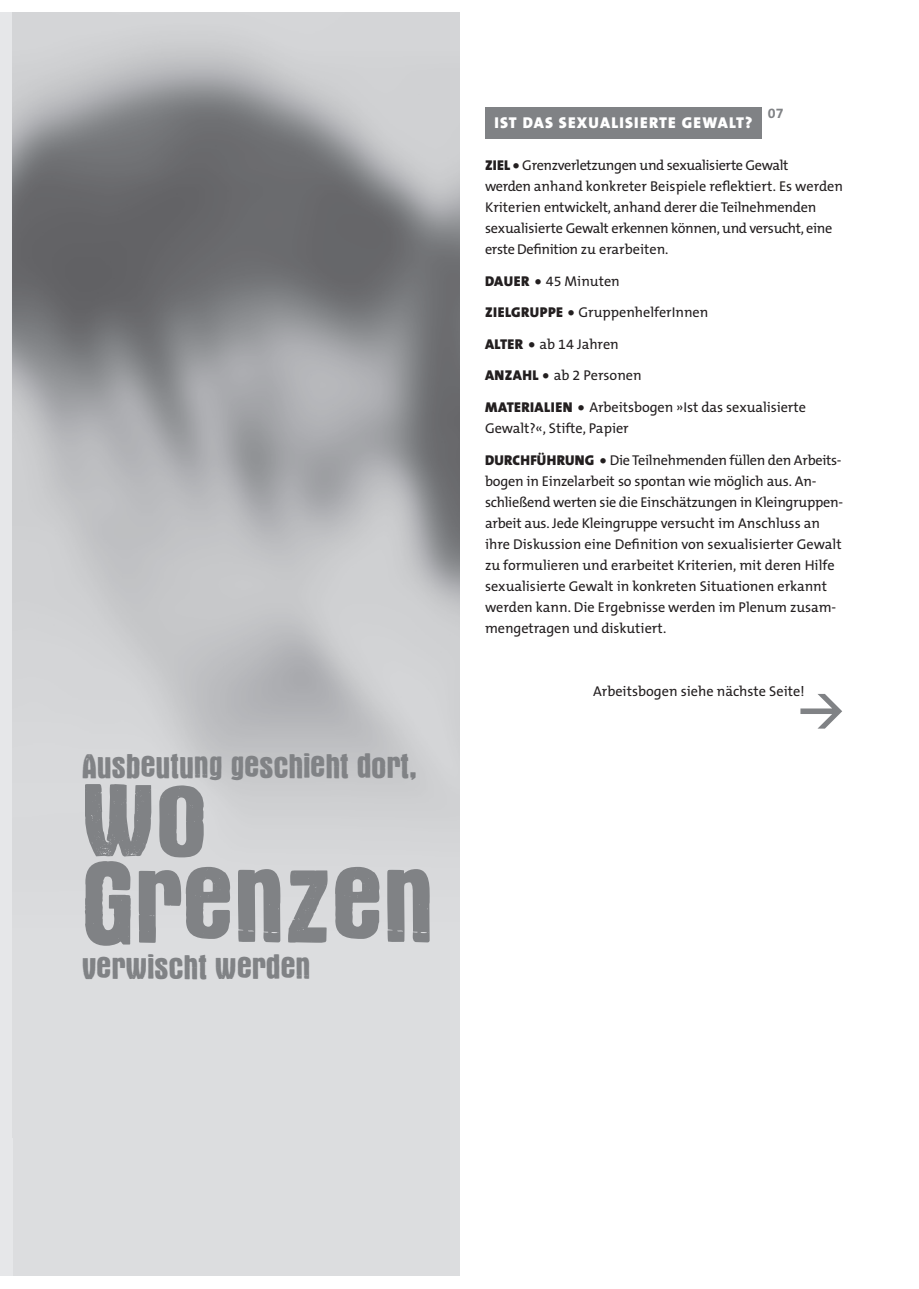
<style>
.page{position:relative;width:919px;height:1289px;background:#fff}
.page>*{position:absolute;margin:0;border:0;box-sizing:border-box;transform-origin:0 0}
.t1{font:123px/87px "Victor";color:#808285}
.t2{font:36px "Victor";color:#808285}
.t3{font:900 15.75px "The Mix B9";letter-spacing:.08em;color:#fff}
.t4{font:14.25px/21px "The Mix B5 Plain";letter-spacing:-.005em;color:#231f20}
.t5{font:700 14.25px "The Mix B7";color:#808285}
.s1{font-family:"The Mix B9";font-weight:900}
</style>
<div class="page">
<div style="left:0;top:13px;width:13px;height:1263px;background:#e6e7e9"></div>
<svg style="left:13px;top:13px;width:446px;height:1263px;background:#bbbcbe"></svg>
<div style="left:485px;top:107px;width:276px;height:32px;background:#808285"></div>
<svg style="left:800px;top:694px;width:42px;height:34px"></svg>
<h2 class="t2" style="left:82px;top:748px;width:336px">Ausbeutung geschieht dort,</h2>
<h1 class="t1" style="left:82px;top:775px;width:354px">wo<br>Grenzen</h1>
<h2 class="t2" style="left:82px;top:949px;width:230px">verwischt werden</h2>
<p class="t3" style="left:494px;top:114px;width:259px">IST DAS SEXUALISIERTE GEWALT?</p>
<p class="t5" style="left:767px;top:105px;width:17px">07</p>
<p class="t4" style="left:485px;top:155px;width:359px"><span class="s1">ZIEL •</span> Grenzverletzungen und sexualisierte Gewalt<br>werden anhand konkreter Beispiele reflektiert. Es werden Kriterien entwickelt, anhand derer die Teilnehmenden sexualisierte Gewalt erkennen können, und versucht, eine erste Definition zu erarbeiten.</p>
<p class="t4" style="left:485px;top:271px;width:136px"><span class="s1">DAUER •</span> 45 Minuten</p>
<p class="t4" style="left:485px;top:303px;width:225px"><span class="s1">ZIELGRUPPE •</span> GruppenhelferInnen</p>
<p class="t4" style="left:485px;top:334px;width:135px"><span class="s1">ALTER •</span> ab 14 Jahren</p>
<p class="t4" style="left:485px;top:366px;width:158px"><span class="s1">ANZAHL •</span> ab 2 Personen</p>
<p class="t4" style="left:485px;top:397px;width:322px"><span class="s1">MATERIALIEN •</span> Arbeitsbogen »Ist das sexualisierte<br>Gewalt?«, Stifte, Papier</p>
<p class="t4" style="left:485px;top:450px;width:358px"><span class="s1">DURCHFÜHRUNG •</span> Die Teilnehmenden füllen den Arbeits&shy;bogen in Einzelarbeit so spontan wie möglich aus. An&shy;schließend werten sie die Einschätzungen in Kleingruppen&shy;arbeit aus. Jede Kleingruppe versucht im Anschluss an ihre Diskussion eine Definition von sexualisierter Gewalt zu formulieren und erarbeitet Kriterien, mit deren Hilfe sexualisierte Gewalt in konkreten Situationen erkannt werden kann. Die Ergebnisse werden im Plenum zusam&shy;mengetragen und diskutiert.</p>
<p class="t4" style="left:593px;top:681px;width:213px">Arbeitsbogen siehe nächste Seite!</p>
</div>
